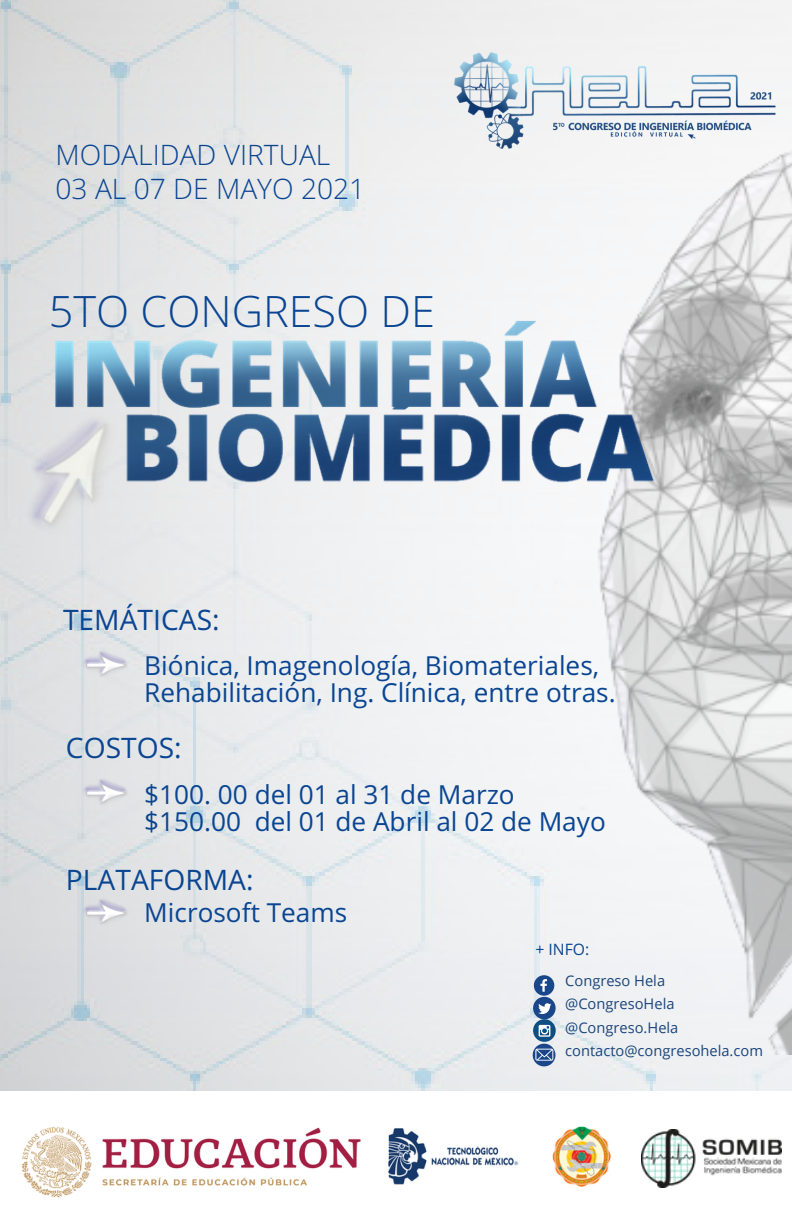
<style>
.page{position:relative;width:792px;height:1224px;background:#fff}
.page>*{position:absolute;margin:0;border:0;box-sizing:border-box;transform-origin:0 0}
.t1{font:300 43.2px "Open Sans Hebrew";color:#0a4592}
.t2{font:300 28.2px "Open Sans Hebrew";color:#0a4592}
.t3{font:28.2px "Open Sans Hebrew";color:#0a4592}
.t4{font:26.2px "Open Sans Hebrew";color:#0a4592}
.t5{font:15.8px "Open Sans Hebrew";color:#0a4592}
.t6{font:14.6px "Open Sans";color:#1b457b}
</style>
<div class="page">
<img style="left:22px;top:1127px;width:339px;height:71px">
<img style="left:0;top:0;width:792px;height:1090px">
<img style="left:77px;top:636px;width:56px;height:56px">
<img style="left:77px;top:764px;width:56px;height:56px">
<img style="left:452px;top:0;width:81px;height:171px">
<img style="left:77px;top:884px;width:56px;height:56px">
<img style="left:533px;top:0;width:259px;height:1054px">
<img style="left:0;top:312px;width:792px;height:180px">
<img style="left:0;top:364px;width:182px;height:220px">
<svg style="left:533px;top:975px;width:23px;height:44px"></svg>
<svg style="left:533px;top:1019px;width:23px;height:23px"></svg>
<svg style="left:539px;top:1025px;width:11px;height:12px"></svg>
<img style="left:388px;top:1128px;width:131px;height:57px">
<img style="left:552px;top:1126px;width:59px;height:61px">
<img style="left:642px;top:1129px;width:139px;height:59px">
<svg style="left:533px;top:1044px;width:22px;height:22px"></svg>
<p class="t2" style="left:56px;top:135px;width:276px">MODALIDAD VIRTUAL</p>
<p class="t2" style="left:56px;top:169px;width:311px">03 AL 07 DE MAYO 2021</p>
<p class="t1" style="left:49px;top:281px;width:388px">5TO CONGRESO DE</p>
<p class="t3" style="left:63px;top:600px;width:158px">TEMÁTICAS:</p>
<p class="t4" style="left:144px;top:647px;width:456px">Biónica, Imagenología, Biomateriales,</p>
<p class="t4" style="left:144px;top:674px;width:473px">Rehabilitación, Ing. Clínica, entre otras.</p>
<p class="t3" style="left:66px;top:728px;width:117px">COSTOS:</p>
<p class="t4" style="left:144px;top:776px;width:372px">$100. 00 del 01 al 31 de Marzo</p>
<p class="t4" style="left:144px;top:803px;width:463px">$150.00 del 01 de Abril al 02 de Mayo</p>
<p class="t3" style="left:66px;top:860px;width:189px">PLATAFORMA:</p>
<p class="t4" style="left:144px;top:894px;width:204px">Microsoft Teams</p>
<p class="t5" style="left:535px;top:938px;width:55px">+ INFO:</p>
<p class="t6" style="left:565px;top:970px;width:101px">Congreso Hela</p>
<p class="t6" style="left:565px;top:994px;width:111px">@CongresoHela</p>
<p class="t6" style="left:565px;top:1017px;width:115px">@Congreso.Hela</p>
<p class="t6" style="left:565px;top:1041px;width:199px">contacto@congresohela.com</p>
</div>
